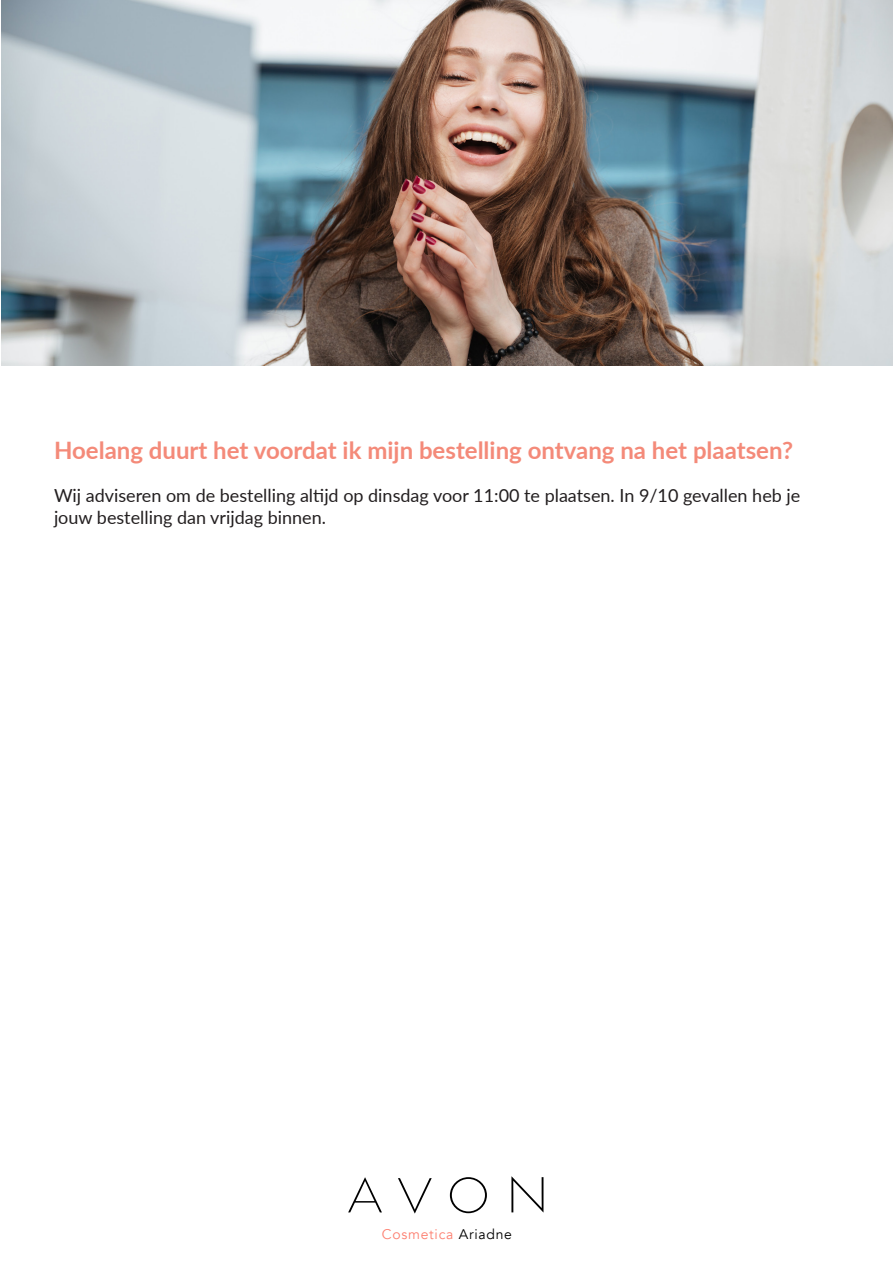
<style>
.page{position:relative;width:893px;height:1263px;background:#fff}
.page>*{position:absolute;margin:0;border:0;box-sizing:border-box;transform-origin:0 0}
.t1{font:700 24px "Lato";color:#f48a79}
.t2{font:18px/21.6px "Lato";color:#231f20}
.t3{font:13.95px "Avenir";letter-spacing:.05em;color:#fd7f70}
.s1{color:#000}
</style>
<div class="page">
<img style="left:1px;top:0;width:892px;height:366px">
<svg style="left:450px;top:1177px;width:37px;height:36px"></svg>
<svg style="left:398px;top:1178px;width:34px;height:35px"></svg>
<svg style="left:511px;top:1176px;width:32px;height:36px"></svg>
<svg style="left:348px;top:1177px;width:34px;height:35px"></svg>
<p class="t1" style="left:54px;top:433px;width:741px">Hoelang duurt het voordat ik mijn bestelling ontvang na het plaatsen?</p>
<p class="t2" style="left:54px;top:484px;width:748px">Wij adviseren om de bestelling altijd op dinsdag voor 11:00 te plaatsen. In 9/10 gevallen heb je jouw bestelling dan vrijdag binnen.</p>
<p class="t3" style="left:382px;top:1226px;width:131px">Cosmetica <span class="s1">Ariadne</span></p>
</div>
